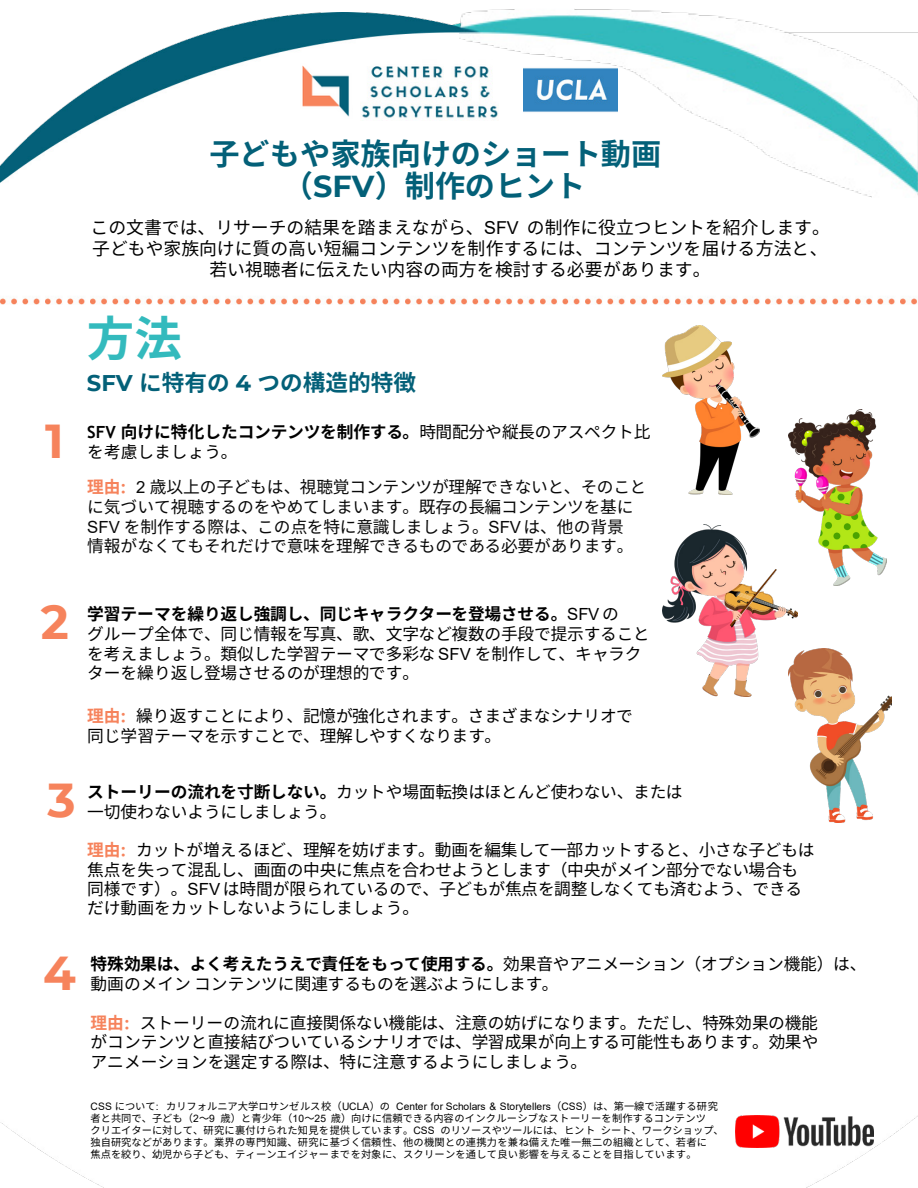
<style>
.page{position:relative;width:918px;height:1188px;background:#fff}
.page>*{position:absolute;margin:0;border:0;box-sizing:border-box;transform-origin:0 0}
.t1{font:700 47.55px "Montserrat";color:#f6835c}
.t2{font:700 47.55px "Noto Sans CJ Kjp";color:#33babd}
.t3{font:700 30.3px/31.3px "Noto Sans CJ Kjp";color:#036078;text-align:center}
.t4{font:700 22.65px "Noto Sans CJ Kjp";color:#036078}
.t5{font:17.85px/21px "Noto Sans CJ Kjp";color:#000;text-align:center}
.t6{font:16.8px/19.6px "Noto Sans CJ Kjp";color:#000}
.t7{font:16.8px/19.6px "Noto Sans CJ Kjp";color:#090909}
.t8{font:10.2px/12px "Noto Sans CJ Kjp";color:#000}
.s1{font-family:"Montserrat"}
.s2{font-family:"Arial"}
.s3{font-family:"Trebuchet MS";font-weight:700}
.s4{font-weight:700}
.s5{font-weight:700;color:#f6835c}
.s6{font-family:"Trebuchet MS";font-weight:700;color:#f6835c}
</style>
<div class="page">
<img style="left:0;top:13px;width:918px;height:1175px">
<img style="left:360px;top:60px;width:100px;height:60px">
<img style="left:297px;top:60px;width:56px;height:58px">
<img style="left:735px;top:1116px;width:139px;height:31px">
<img style="left:788px;top:649px;width:104px;height:174px">
<img style="left:788px;top:410px;width:98px;height:175px">
<img style="left:663px;top:525px;width:135px;height:171px">
<img style="left:663px;top:326px;width:96px;height:168px">
<img style="left:460px;top:9px;width:458px;height:188px">
<p class="t1" style="left:45px;top:407px;width:20px">1</p>
<p class="t3" style="left:209px;top:139px;width:453px">子どもや家族向けのショート動画（<span class="s1">SFV</span>）制作のヒント</p>
<p class="t5" style="left:91px;top:218px;width:741px">この文書では、リサーチの結果を踏まえながら、<span class="s2">SFV</span> の制作に役立つヒントを紹介します。子どもや家族向けに質の高い短編コンテンツを制作するには、コンテンツを届ける方法と、若い視聴者に伝えたい内容の両方を検討する必要があります。</p>
<p class="t2" style="left:87px;top:312px;width:97px">方法</p>
<p class="t4" style="left:87px;top:370px;width:331px"><span class="s1">SFV</span> に特有の <span class="s1">4</span> つの構造的特徴</p>
<p class="t6" style="left:87px;top:422px;width:565px"><span class="s3">SFV</span> <span class="s4">向けに特化したコンテンツを制作する。</span>時間配分や縦長のアスペクト比を考慮しましょう。</p>
<p class="t7" style="left:87px;top:478px;width:561px"><span class="s5">理由</span><span class="s6">:</span> <span class="s2">2</span> 歳以上の子どもは、視聴覚コンテンツが理解できないと、そのことに気づいて視聴するのをやめてしまいます。既存の長編コンテンツを基に<span class="s2">SFV</span> を制作する際は、この点を特に意識しましょう。<span class="s2">SFV</span> は、他の背景<br>情報がなくてもそれだけで意味を理解できるものである必要があります。</p>
<p class="t1" style="left:41px;top:588px;width:30px">2</p>
<p class="t6" style="left:87px;top:605px;width:564px"><span class="s4">学習テーマを繰り返し強調し、同じキャラクターを登場させる。</span><span class="s2">SFV</span> の<br>グループ全体で、同じ情報を写真、歌、文字など複数の手段で提示することを考えましょう。類似した学習テーマで多彩な <span class="s2">SFV</span> を制作して、キャラクターを繰り返し登場させるのが理想的です。</p>
<p class="t6" style="left:87px;top:706px;width:547px"><span class="s5">理由</span><span class="s6">:</span> 繰り返すことにより、記憶が強化されます。さまざまなシナリオで同じ学習テーマを示すことで、理解しやすくなります。</p>
<p class="t1" style="left:48px;top:765px;width:30px">3</p>
<p class="t6" style="left:87px;top:782px;width:597px"><span class="s4">ストーリーの流れを寸断しない。</span>カットや場面転換はほとんど使わない、または一切使わないようにしましょう。</p>
<p class="t6" style="left:87px;top:840px;width:729px"><span class="s5">理由</span><span class="s6">:</span> カットが増えるほど、理解を妨げます。動画を編集して一部カットすると、小さな子どもは焦点を失って混乱し、画面の中央に焦点を合わせようとします（中央がメイン部分でない場合も同様です）。<span class="s2">SFV</span> は時間が限られているので、子どもが焦点を調整しなくても済むよう、できるだけ動画をカットしないようにしましょう。</p>
<p class="t1" style="left:43px;top:939px;width:34px">4</p>
<p class="t6" style="left:91px;top:954px;width:777px"><span class="s4">特殊効果は、よく考えたうえで責任をもって使用する。</span>効果音やアニメーション（オプション機能）は、動画のメインコンテンツに関連するものを選ぶようにします。</p>
<p class="t6" style="left:91px;top:1013px;width:729px;text-align:justify"><span class="s5">理由</span><span class="s6">:</span> ストーリーの流れに直接関係ない機能は、注意の妨げになります。ただし、特殊効果の機能がコンテンツと直接結びついているシナリオでは、学習成果が向上する可能性もあります。効果やアニメーションを選定する際は、特に注意するようにしましょう。</p>
<p class="t8" style="left:90px;top:1100px;width:635px"><span class="s2">CSS</span> について<span class="s2">:</span> カリフォルニア大学ロサンゼルス校（<span class="s2">UCLA</span>）の <span class="s2">Center for Scholars &amp; Storytellers</span>（<span class="s2">CSS</span>）は、第一線で活躍する研究者と共同で、子ども（<span class="s2">2</span>～<span class="s2">9</span> 歳）と青少年（<span class="s2">10</span>～<span class="s2">25</span> 歳）向けに信頼できる内容のインクルーシブなストーリーを制作するコンテンツ<br>クリエイターに対して、研究に裏付けられた知見を提供しています。<span class="s2">CSS</span> のリソースやツールには、ヒントシート、ワークショップ、独自研究などがあります。業界の専門知識、研究に基づく信頼性、他の機関との連携力を兼ね備えた唯一無二の組織として、若者に<br>焦点を絞り、幼児から子ども、ティーンエイジャーまでを対象に、スクリーンを通して良い影響を与えることを目指しています。</p>
</div>
